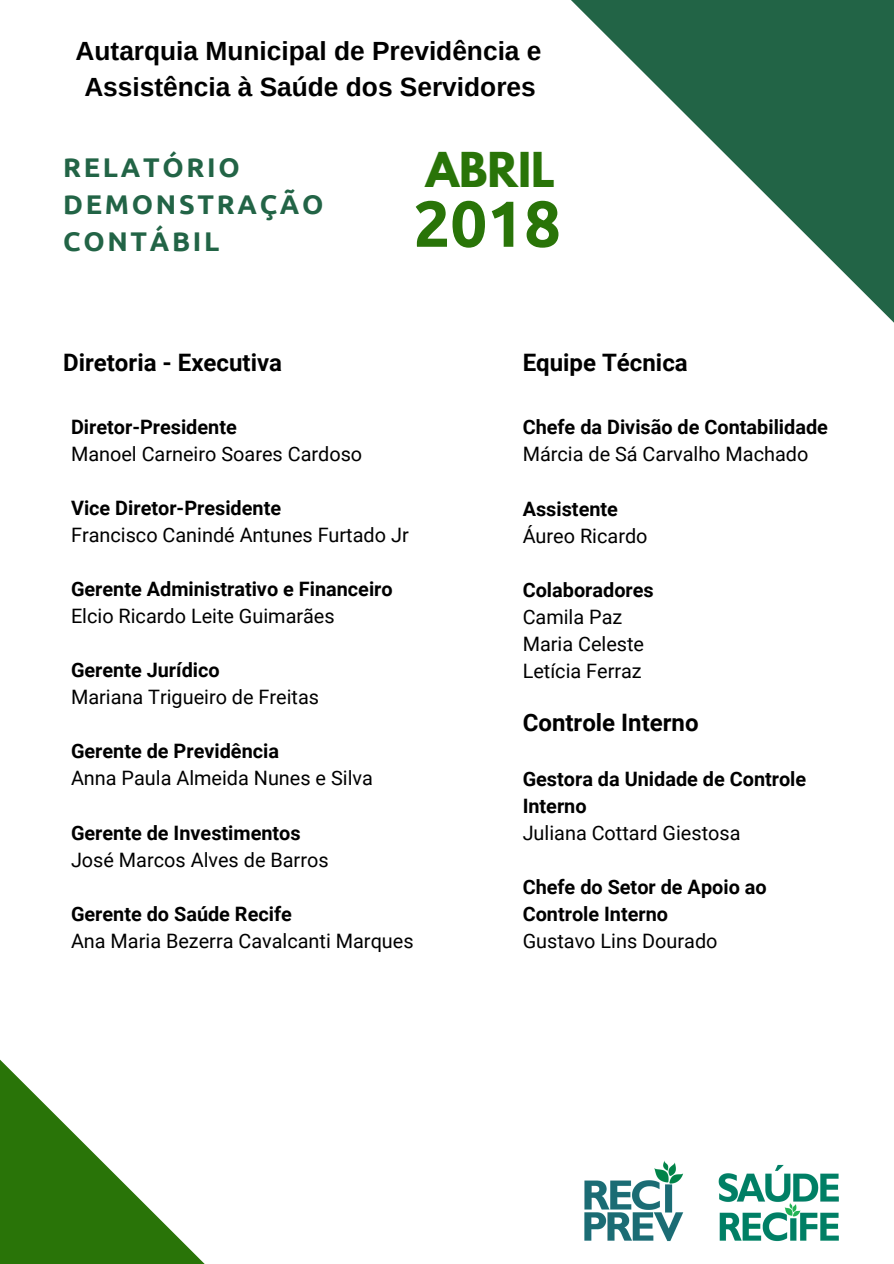
<style>
.page{position:relative;width:894px;height:1264px;background:#fff}
.page>*{position:absolute;margin:0;border:0;box-sizing:border-box;transform-origin:0 0}
.t1{font:700 64.8px "Ubuntu";color:#297408}
.t2{font:700 42.6px "League Spartan";color:#297408}
.t3{font:700 27px/37.2px "Ubuntu";letter-spacing:.1em;color:#226446}
.t4{font:700 26.25px/36.2px "Arimo";color:#000;text-align:center}
.t5{font:700 24px "Roboto";color:#000}
.t6{font:19.8px/27px "Roboto";color:#000}
.t7{font:700 19.8px/27px "Roboto";color:#000}
</style>
<div class="page">
<svg style="left:571px;top:0;width:322px;height:322px"></svg>
<svg style="left:0;top:1059px;width:204px;height:204px"></svg>
<img style="left:584px;top:1160px;width:253px;height:81px">
<h3 class="t4" style="left:75px;top:33px;width:467px">Autarquia Municipal de Previdência e<br>Assistência à Saúde dos Servidores</h3>
<h3 class="t3" style="left:63px;top:148px;width:262px">RELATÓRIO<br>DEMONSTRAÇÃO<br>CONTÁBIL</h3>
<h2 class="t2" style="left:425px;top:148px;width:131px">ABRIL</h2>
<h1 class="t1" style="left:413px;top:186px;width:149px">2018</h1>
<p class="t5" style="left:63px;top:348px;width:220px">Diretoria - Executiva</p>
<p class="t5" style="left:522px;top:348px;width:166px">Equipe Técnica</p>
<p class="t7" style="left:71px;top:414px;width:167px">Diretor-Presidente</p>
<p class="t6" style="left:71px;top:441px;width:293px">Manoel Carneiro Soares Cardoso</p>
<p class="t7" style="left:71px;top:495px;width:211px">Vice Diretor-Presidente</p>
<p class="t6" style="left:71px;top:522px;width:339px">Francisco Canindé Antunes Furtado Jr</p>
<p class="t7" style="left:71px;top:576px;width:323px">Gerente Administrativo e Financeiro</p>
<p class="t6" style="left:71px;top:603px;width:265px">Elcio Ricardo Leite Guimarães</p>
<p class="t7" style="left:71px;top:657px;width:150px">Gerente Jurídico</p>
<p class="t6" style="left:71px;top:684px;width:249px">Mariana Trigueiro de Freitas</p>
<p class="t7" style="left:71px;top:738px;width:209px">Gerente de Previdência</p>
<p class="t6" style="left:71px;top:765px;width:303px">Anna Paula Almeida Nunes e Silva</p>
<p class="t7" style="left:71px;top:819px;width:231px">Gerente de Investimentos</p>
<p class="t6" style="left:71px;top:846px;width:259px">José Marcos Alves de Barros</p>
<p class="t7" style="left:71px;top:900px;width:222px">Gerente do Saúde Recife</p>
<p class="t6" style="left:71px;top:927px;width:344px">Ana Maria Bezerra Cavalcanti Marques</p>
<p class="t7" style="left:522px;top:414px;width:307px">Chefe da Divisão de Contabilidade</p>
<p class="t6" style="left:522px;top:441px;width:287px">Márcia de Sá Carvalho Machado</p>
<p class="t7" style="left:522px;top:495px;width:97px">Assistente</p>
<p class="t6" style="left:522px;top:522px;width:126px">Áureo Ricardo</p>
<p class="t7" style="left:522px;top:576px;width:132px">Colaboradores</p>
<p class="t6" style="left:522px;top:603px;width:123px">Camila Paz<br>Maria Celeste<br>Letícia Ferraz</p>
<p class="t5" style="left:522px;top:709px;width:177px">Controle Interno</p>
<p class="t7" style="left:522px;top:765px;width:285px">Gestora da Unidade de Controle<br>Interno</p>
<p class="t6" style="left:522px;top:819px;width:219px">Juliana Cottard Giestosa</p>
<p class="t7" style="left:522px;top:873px;width:245px">Chefe do Setor de Apoio ao<br>Controle Interno</p>
<p class="t6" style="left:522px;top:927px;width:196px">Gustavo Lins Dourado</p>
</div>
